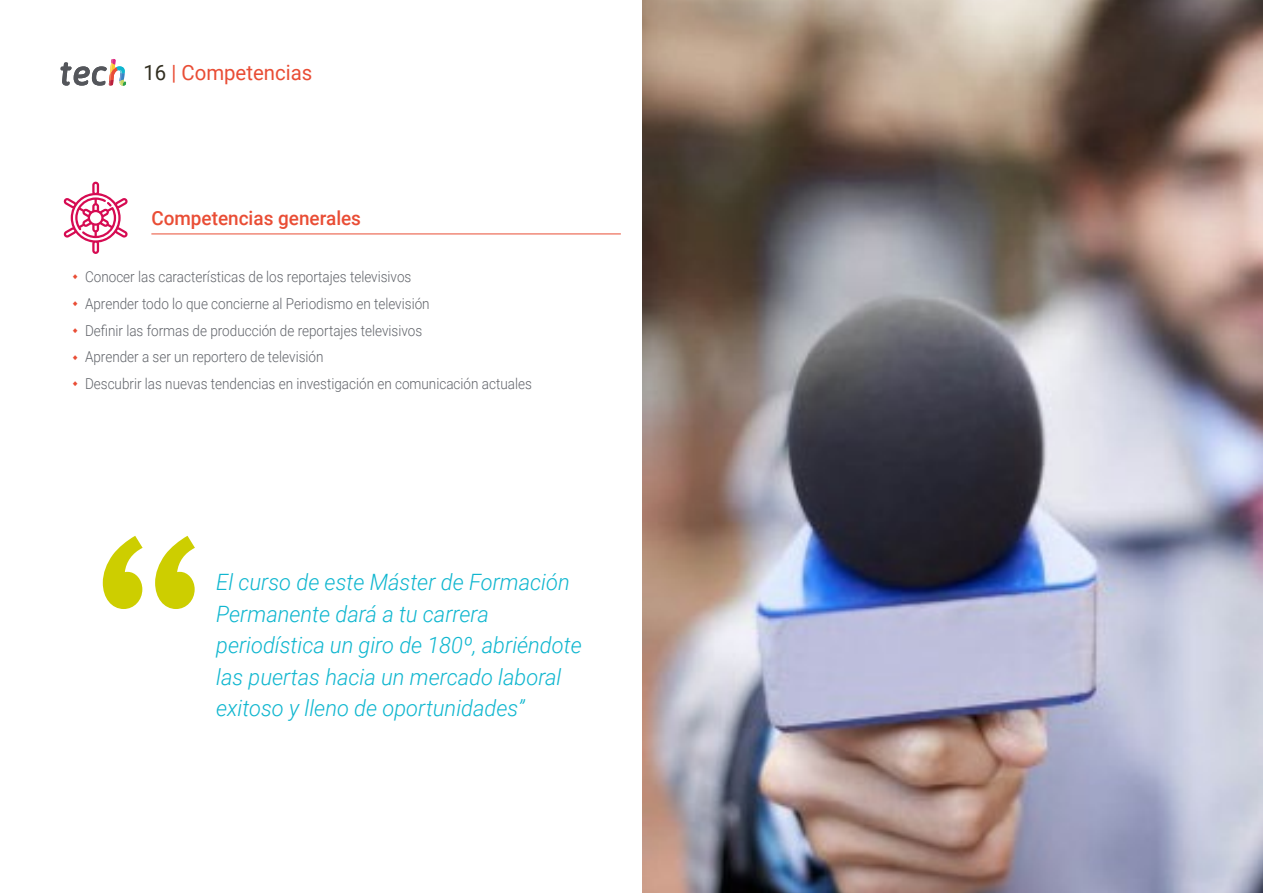
<style>
.page{position:relative;width:1263px;height:893px;background:#fff}
.page>*{position:absolute;margin:0;border:0;box-sizing:border-box;transform-origin:0 0}
.t1{font:italic 300 22.5px/31.5px "Roboto";color:#0fb6cf}
.t2{font:21px "Roboto";color:#e94d35}
.t3{font:500 19.5px "Roboto";color:#e94d35}
.t4{font:300 15px/26.7px "Roboto";color:#61646a;scale:.9 1}
.s1{color:#312e20}
</style>
<div class="page">
<hr style="left:151px;top:234px;width:470px;height:1px;background:#e94d35">
<svg style="left:63px;top:182px;width:65px;height:72px"></svg>
<img style="left:642px;top:0;width:621px;height:893px">
<svg style="left:103px;top:536px;width:92px;height:73px"></svg>
<svg style="left:61px;top:59px;width:65px;height:27px"></svg>
<h2 class="t2" style="left:144px;top:57px;width:170px"><span class="s1">16</span> | Competencias</h2>
<h3 class="t3" style="left:151px;top:205px;width:211px">Competencias generales</h3>
<p class="t4" style="left:85px;top:263px;width:498px">Conocer las características de los reportajes televisivos<br>Aprender todo lo que concierne al Periodismo en televisión<br>Definir las formas de producción de reportajes televisivos<br>Aprender a ser un reportero de televisión<br>Descubrir las nuevas tendencias en investigación en comunicación actuales</p>
<h1 class="t1" style="left:216px;top:566px;width:367px">El curso de este Máster de Formación Permanente dará a tu carrera periodística un giro de 180º, abriéndote las puertas hacia un mercado laboral exitoso y lleno de oportunidades”</h1>
</div>
